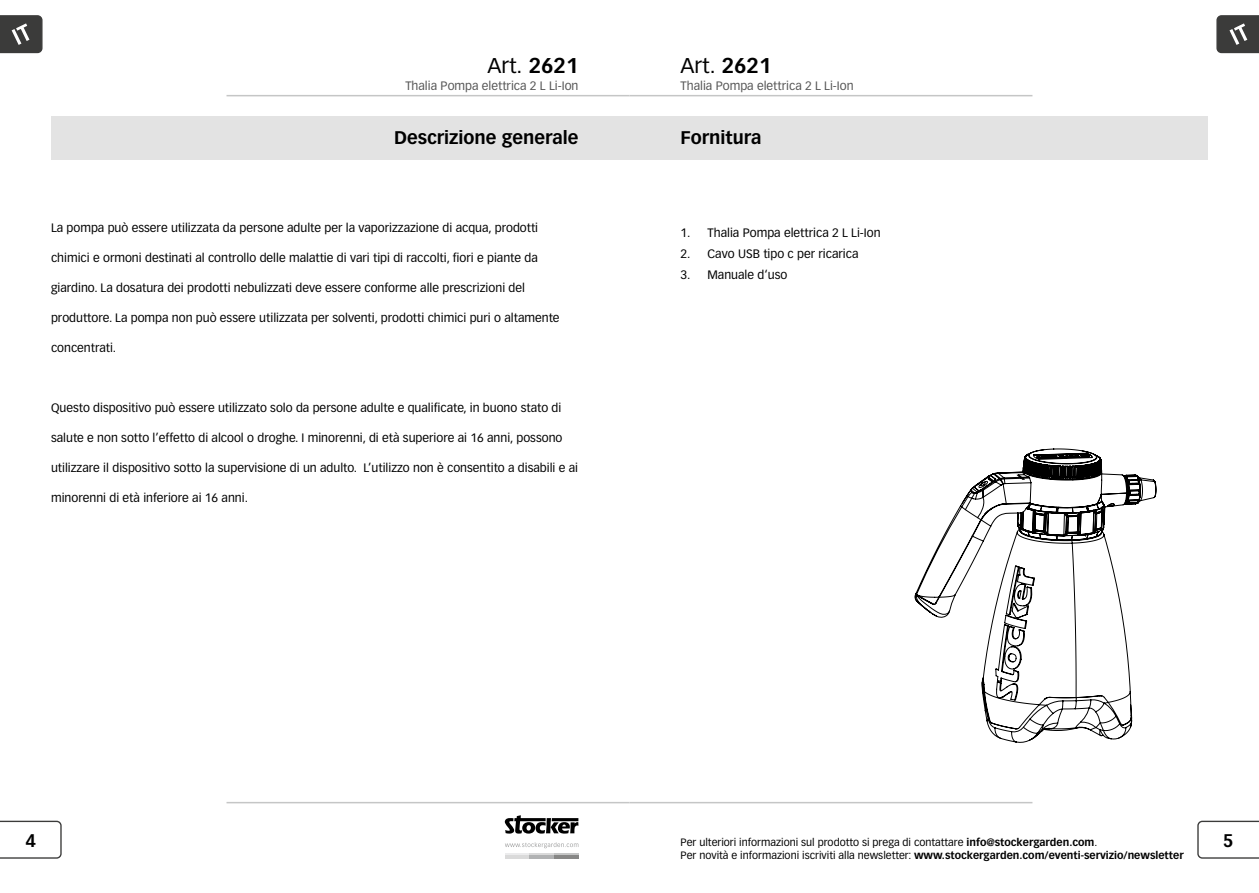
<style>
.page{position:relative;width:1259px;height:893px;background:#fff}
.page>*{position:absolute;margin:0;border:0;box-sizing:border-box;transform-origin:0 0}
.t1{font:21px "Vectora LT Std";color:#000}
.t2{font:700 18px "Vectora LT Std";color:#000}
.t3{font:12px "Vectora LT Std";color:#000}
.t4{font:12px "Vectora LT Std";color:#565656}
.t5{font:700 10.5px "Vectora LT Std";color:#000}
.t6{font:10.5px "Vectora LT Std";color:#000}
.s1{font-weight:700}
.s2{font-weight:400}
</style>
<div class="page">
<hr style="left:226px;top:802px;width:403px;height:1px;background:#c5c6c6">
<hr style="left:629px;top:802px;width:403px;height:1px;background:#c5c6c6">
<svg style="left:1197px;top:821px;width:62px;height:38px"></svg>
<svg style="left:0;top:821px;width:62px;height:38px"></svg>
<svg style="left:505px;top:815px;width:73px;height:19px"></svg>
<svg style="left:505px;top:842px;width:73px;height:6px"></svg>
<hr style="left:505px;top:853px;width:24px;height:2px;background:#ececed">
<hr style="left:529px;top:853px;width:25px;height:2px;background:#dadada">
<hr style="left:554px;top:853px;width:24px;height:2px;background:#c5c6c6">
<hr style="left:505px;top:855px;width:24px;height:4px;background:#dadada">
<hr style="left:529px;top:855px;width:25px;height:4px;background:#b1b2b3">
<hr style="left:554px;top:855px;width:24px;height:4px;background:#878786">
<hr style="left:226px;top:95px;width:403px;height:1px;background:#c5c6c6">
<hr style="left:629px;top:95px;width:403px;height:1px;background:#c5c6c6">
<svg style="left:1216px;top:15px;width:43px;height:38px;background:#4d4d4c"></svg>
<svg style="left:0;top:15px;width:43px;height:38px;background:#4d4d4c"></svg>
<div style="left:629px;top:116px;width:579px;height:44px;background:#e3e3e3"></div>
<div style="left:51px;top:116px;width:578px;height:44px;background:#e3e3e3"></div>
<svg style="left:914px;top:448px;width:242px;height:295px"></svg>
<h1 class="t1" style="left:487px;top:53px;width:92px">Art. <span class="s1">2621</span></h1>
<p class="t4" style="left:405px;top:79px;width:175px">Thalia Pompa elettrica 2 L Li-Ion</p>
<h1 class="t1" style="left:680px;top:53px;width:92px">Art. <span class="s1">2621</span></h1>
<p class="t4" style="left:680px;top:79px;width:175px">Thalia Pompa elettrica 2 L Li-Ion</p>
<h2 class="t2" style="left:394px;top:126px;width:186px">Descrizione generale</h2>
<h2 class="t2" style="left:680px;top:126px;width:82px">Fornitura</h2>
<p class="t3" style="left:51px;top:221px;width:489px">La pompa può essere utilizzata da persone adulte per la vaporizzazione di acqua, prodotti</p>
<p class="t3" style="left:51px;top:251px;width:488px">chimici e ormoni destinati al controllo delle malattie di vari tipi di raccolti, fiori e piante da</p>
<p class="t3" style="left:51px;top:281px;width:475px">giardino. La dosatura dei prodotti nebulizzati deve essere conforme alle prescrizioni del</p>
<p class="t3" style="left:51px;top:311px;width:510px">produttore. La pompa non può essere utilizzata per solventi, prodotti chimici puri o altamente</p>
<p class="t3" style="left:51px;top:341px;width:67px">concentrati.</p>
<p class="t3" style="left:51px;top:401px;width:512px">Questo dispositivo può essere utilizzato solo da persone adulte e qualificate, in buono stato di</p>
<p class="t3" style="left:51px;top:431px;width:513px">salute e non sotto l’effetto di alcool o droghe. I minorenni, di età superiore ai 16 anni, possono</p>
<p class="t3" style="left:51px;top:461px;width:529px">utilizzare il dispositivo sotto la supervisione di un adulto. L’utilizzo non è consentito a disabili e ai</p>
<p class="t3" style="left:51px;top:491px;width:199px">minorenni di età inferiore ai 16 anni.</p>
<p class="t3" style="left:680px;top:226px;width:202px">1. Thalia Pompa elettrica 2 L Li-Ion</p>
<p class="t3" style="left:680px;top:247px;width:179px">2. Cavo USB tipo c per ricarica</p>
<p class="t3" style="left:680px;top:268px;width:108px">3. Manuale d‘uso</p>
<h2 class="t2" style="left:25px;top:829px;width:12px">4</h2>
<p class="t6" style="left:680px;top:836px;width:418px">Per ulteriori informazioni sul prodotto si prega di contattare <span class="s1">info@stockergarden.com</span>.</p>
<h2 class="t2" style="left:1222px;top:829px;width:12px">5</h2>
<p class="t5" style="left:680px;top:849px;width:504px"><span class="s2">Per novità e informazioni iscriviti alla newsletter:</span> www.stockergarden.com/eventi-servizio/newsletter</p>
</div>
